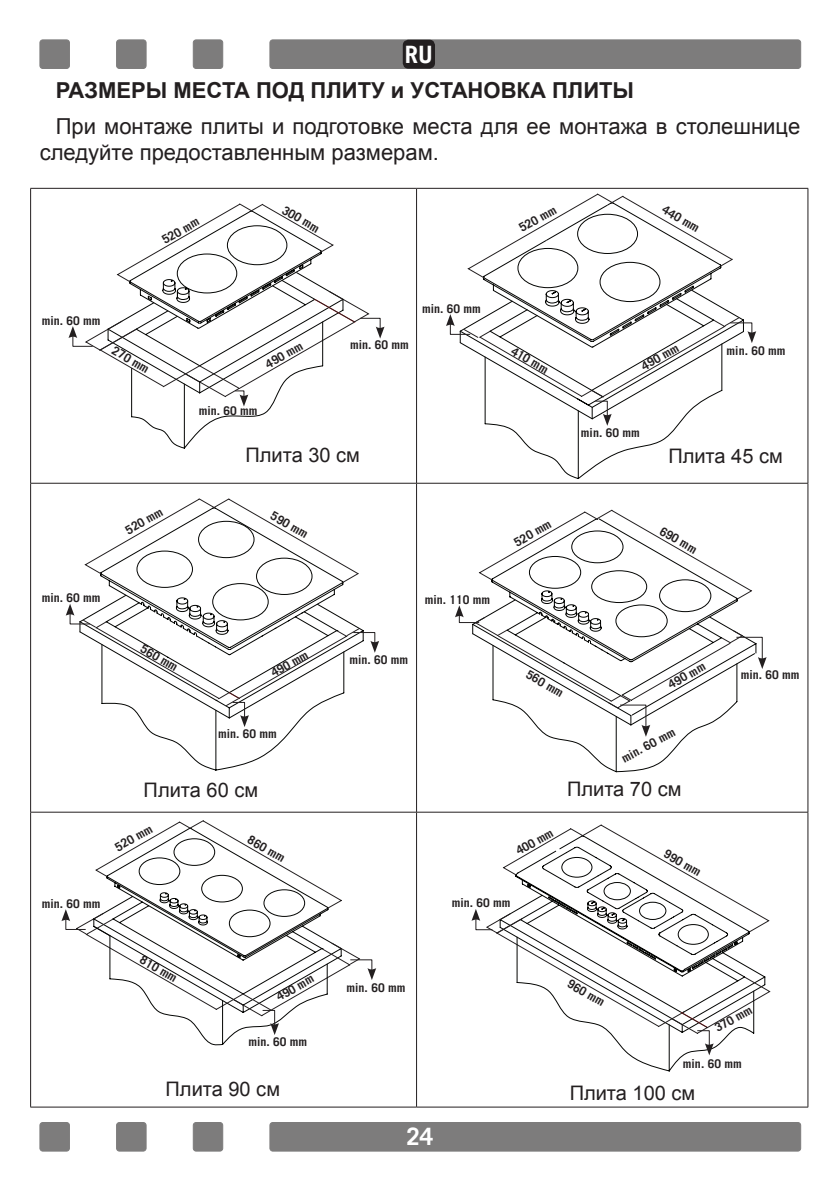
<style>
.page{position:relative;width:840px;height:1191px;background:#fff}
.page>*{position:absolute;margin:0;border:0;box-sizing:border-box;transform-origin:0 0}
.t1{font:700 24px "Trade Gothic";color:#fff}
.t2{font:22px/26px "Arial";color:#231f20}
.t3{font:700 22px "Arial";color:#231f20}
.t4{font:20px "Arial";color:#231f20}
.t5{font:700 12px "Trade Gothic";color:#231f20}
</style>
<div class="page">
<div style="left:270px;top:40px;width:530px;height:28px;background:#7d7c7c;border-radius:3px"></div>
<div style="left:269px;top:40px;width:531px;height:29px;border:1px solid #7d7c7c;border-radius:3px"></div>
<div style="left:40px;top:40px;width:29px;height:28px;background:#7d7c7c;border-radius:3px"></div>
<div style="left:40px;top:40px;width:30px;height:29px;border:1px solid #7d7c7c;border-radius:3px"></div>
<div style="left:193px;top:40px;width:29px;height:28px;background:#7d7c7c;border-radius:3px"></div>
<div style="left:193px;top:40px;width:30px;height:29px;border:1px solid #7d7c7c;border-radius:3px"></div>
<div style="left:116px;top:40px;width:30px;height:28px;background:#7d7c7c;border-radius:3px"></div>
<div style="left:116px;top:40px;width:30px;height:29px;border:1px solid #7d7c7c;border-radius:3px"></div>
<div style="left:270px;top:1122px;width:530px;height:29px;background:#7d7c7c;border-radius:3px"></div>
<div style="left:269px;top:1122px;width:531px;height:29px;border:1px solid #7d7c7c;border-radius:3px"></div>
<div style="left:40px;top:1122px;width:29px;height:29px;background:#7d7c7c;border-radius:3px"></div>
<div style="left:40px;top:1122px;width:30px;height:29px;border:1px solid #7d7c7c;border-radius:3px"></div>
<div style="left:193px;top:1122px;width:29px;height:29px;background:#7d7c7c;border-radius:3px"></div>
<div style="left:193px;top:1122px;width:30px;height:29px;border:1px solid #7d7c7c;border-radius:3px"></div>
<div style="left:116px;top:1122px;width:30px;height:29px;background:#7d7c7c;border-radius:3px"></div>
<div style="left:116px;top:1122px;width:30px;height:29px;border:1px solid #7d7c7c;border-radius:3px"></div>
<hr style="left:416px;top:188px;width:391px;height:1px;background:#231f20">
<hr style="left:807px;top:189px;width:1px;height:294px;background:#231f20">
<hr style="left:416px;top:483px;width:391px;height:1px;background:#231f20">
<hr style="left:807px;top:483px;width:1px;height:329px;background:#231f20">
<hr style="left:416px;top:812px;width:391px;height:1px;background:#231f20">
<hr style="left:807px;top:812px;width:1px;height:294px;background:#231f20">
<hr style="left:416px;top:1106px;width:391px;height:1px;background:#231f20">
<hr style="left:30px;top:188px;width:386px;height:1px;background:#231f20">
<hr style="left:30px;top:189px;width:1px;height:294px;background:#231f20">
<hr style="left:416px;top:189px;width:1px;height:294px;background:#231f20">
<hr style="left:30px;top:483px;width:386px;height:1px;background:#231f20">
<hr style="left:30px;top:483px;width:1px;height:329px;background:#231f20">
<hr style="left:416px;top:483px;width:1px;height:329px;background:#231f20">
<hr style="left:30px;top:812px;width:386px;height:1px;background:#231f20">
<hr style="left:30px;top:812px;width:1px;height:294px;background:#231f20">
<hr style="left:416px;top:812px;width:1px;height:294px;background:#231f20">
<hr style="left:30px;top:1106px;width:386px;height:1px;background:#231f20">
<svg style="left:131px;top:406px;width:141px;height:43px"></svg>
<svg style="left:68px;top:203px;width:316px;height:203px"></svg>
<svg style="left:500px;top:426px;width:178px;height:53px"></svg>
<svg style="left:446px;top:193px;width:309px;height:233px"></svg>
<svg style="left:66px;top:498px;width:313px;height:272px"></svg>
<svg style="left:61px;top:820px;width:315px;height:225px"></svg>
<svg style="left:471px;top:824px;width:299px;height:231px"></svg>
<svg style="left:455px;top:509px;width:311px;height:263px"></svg>
<div style="left:402px;top:40px;width:33px;height:29px;background:#231f20;border-radius:6px"></div>
<h1 class="t1" style="left:404px;top:40px;width:30px">RU</h1>
<h2 class="t3" style="left:56px;top:76px;width:579px">РАЗМЕРЫ МЕСТА ПОД ПЛИТУ и УСТАНОВКА ПЛИТЫ</h2>
<h2 class="t2" style="left:40px;top:114px;width:761px;text-indent:16px">При монтаже плиты и подготовке места для ее монтажа в столешнице следуйте предоставленным размерам.</h2>
<p class="t5" style="left:159px;top:234px;width:42px;rotate:-29deg">520 mm</p>
<p class="t5" style="left:287px;top:202px;width:42px;rotate:30deg">300 mm</p>
<p class="t5" style="left:516px;top:222px;width:42px;rotate:-29deg">520 mm</p>
<p class="t5" style="left:666px;top:202px;width:42px;rotate:30deg">440 mm</p>
<p class="t5" style="left:42px;top:313px;width:60px">min. 60 mm</p>
<p class="t5" style="left:117px;top:343px;width:42px;rotate:30deg">270 mm</p>
<p class="t5" style="left:422px;top:301px;width:60px">min. 60 mm</p>
<p class="t5" style="left:263px;top:358px;width:42px;rotate:-29deg">490 mm</p>
<p class="t5" style="left:350px;top:337px;width:60px">min. 60 mm</p>
<p class="t5" style="left:515px;top:343px;width:42px;rotate:30deg">410 mm</p>
<p class="t5" style="left:638px;top:360px;width:42px;rotate:-29deg">490 mm</p>
<p class="t5" style="left:726px;top:343px;width:60px">min. 60 mm</p>
<p class="t5" style="left:199px;top:403px;width:60px">min. 60 mm</p>
<p class="t5" style="left:580px;top:425px;width:60px">min. 60 mm</p>
<h3 class="t4" style="left:245px;top:442px;width:116px">Плита 30 см</h3>
<h3 class="t4" style="left:668px;top:443px;width:116px">Плита 45 см</h3>
<p class="t5" style="left:123px;top:524px;width:42px;rotate:-29deg">520 mm</p>
<p class="t5" style="left:275px;top:508px;width:42px;rotate:30deg">590 mm</p>
<p class="t5" style="left:42px;top:590px;width:60px">min. 60 mm</p>
<p class="t5" style="left:145px;top:641px;width:42px;rotate:30deg">560 mm</p>
<p class="t5" style="left:268px;top:667px;width:42px;rotate:-29deg">490 mm</p>
<p class="t5" style="left:218px;top:726px;width:60px">min. 60 mm</p>
<h3 class="t4" style="left:143px;top:776px;width:116px">Плита 60 см</h3>
<p class="t5" style="left:112px;top:841px;width:42px;rotate:-29deg">520 mm</p>
<p class="t5" style="left:252px;top:832px;width:42px;rotate:30deg">860 mm</p>
<p class="t5" style="left:42px;top:896px;width:60px">min. 60 mm</p>
<p class="t5" style="left:424px;top:592px;width:67px">min. 110 mm</p>
<p class="t5" style="left:511px;top:536px;width:42px;rotate:-29deg">520 mm</p>
<p class="t5" style="left:664px;top:523px;width:42px;rotate:30deg">690 mm</p>
<p class="t5" style="left:349px;top:653px;width:60px">min. 60 mm</p>
<p class="t5" style="left:530px;top:667px;width:42px;rotate:30deg">560 mm</p>
<p class="t5" style="left:665px;top:679px;width:42px;rotate:-29deg">490 mm</p>
<p class="t5" style="left:618px;top:752px;width:60px;rotate:-28deg">min. 60 mm</p>
<p class="t5" style="left:513px;top:845px;width:42px;rotate:-29deg">400 mm</p>
<p class="t5" style="left:451px;top:895px;width:60px">min. 60 mm</p>
<h3 class="t4" style="left:566px;top:776px;width:116px">Плита 70 см</h3>
<p class="t5" style="left:668px;top:846px;width:42px;rotate:30deg">990 mm</p>
<p class="t5" style="left:740px;top:668px;width:60px">min. 60 mm</p>
<p class="t5" style="left:144px;top:952px;width:42px;rotate:30deg">810 mm</p>
<p class="t5" style="left:274px;top:990px;width:42px;rotate:-29deg">490 mm</p>
<p class="t5" style="left:248px;top:1034px;width:60px">min. 60 mm</p>
<h3 class="t4" style="left:165px;top:1075px;width:116px">Плита 90 см</h3>
<p class="t5" style="left:346px;top:980px;width:60px">min. 60 mm</p>
<h1 class="t1" style="left:406px;top:1122px;width:28px">24</h1>
<p class="t5" style="left:572px;top:976px;width:42px;rotate:30deg">960 mm</p>
<p class="t5" style="left:711px;top:1022px;width:42px;rotate:-29deg">370 mm</p>
<p class="t5" style="left:682px;top:1056px;width:60px">min. 60 mm</p>
<h3 class="t4" style="left:569px;top:1080px;width:127px">Плита 100 см</h3>
</div>
